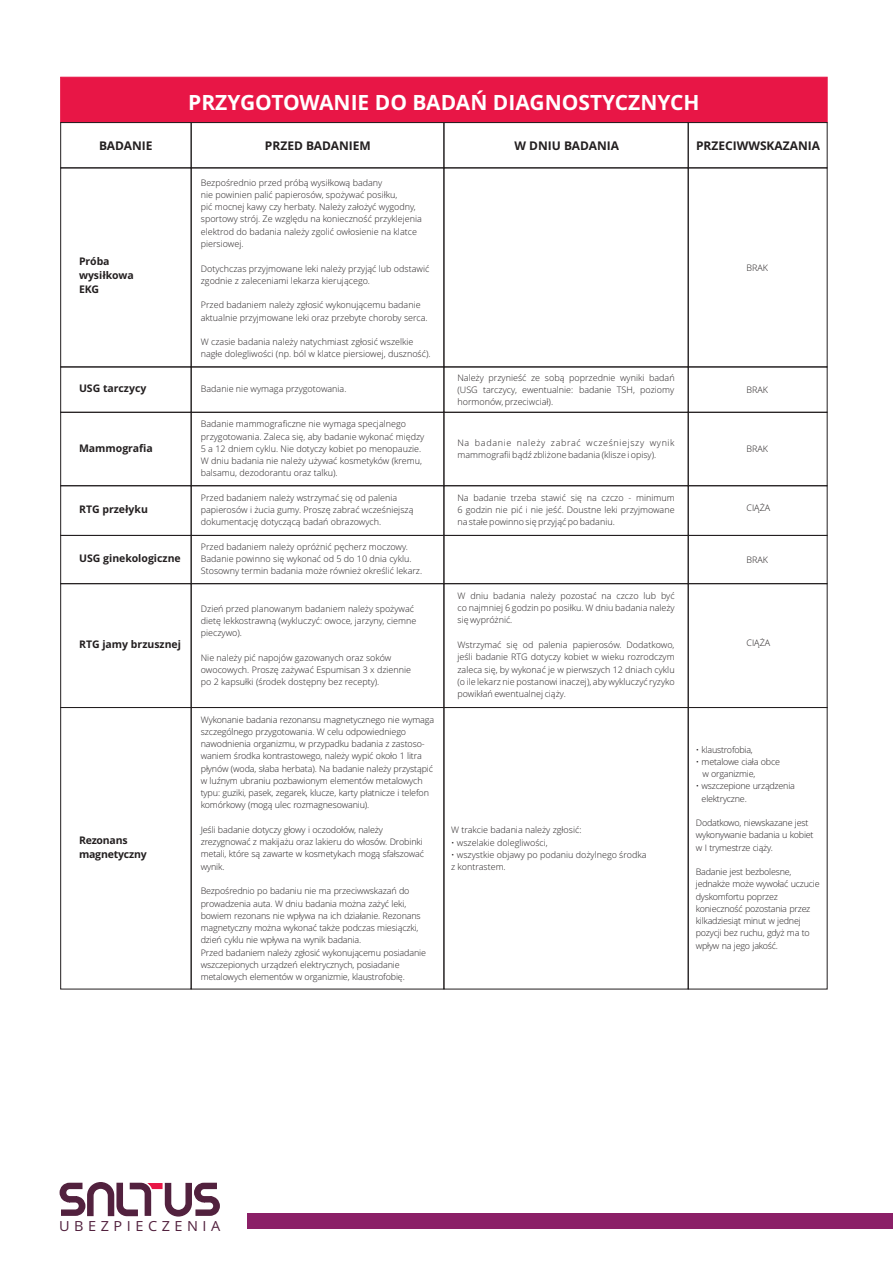
<style>
.page{position:relative;width:893px;height:1263px;background:#fff}
.page>*{position:absolute;margin:0;border:0;box-sizing:border-box;transform-origin:0 0}
.t1{font:700 21px "Open Sans";color:#fff}
.t2{font:13.95px "Open Sans";letter-spacing:.31em;color:#52213e;scale:1.04 1}
.t3{font:700 12px "Open Sans";color:#231f20}
.t4{font:700 10.5px/14.2px "Open Sans";color:#231f20}
.t5{font:700 10.5px/14.2px "Open Sans";letter-spacing:-.02em;color:#231f20}
.t6{font:300 9px/12.3px "Open Sans";color:#231f20}
.t7{font:300 9px/12.3px "Open Sans";letter-spacing:-.025em;color:#231f20}
</style>
<div class="page">
<div style="left:247px;top:1214px;width:646px;height:15px;background:#8b1f67"></div>
<svg style="left:59px;top:1182px;width:161px;height:35px"></svg>
<div style="left:60px;top:77px;width:767px;height:46px;background:#e81646"></div>
<div style="left:61px;top:122px;width:130px;height:46px;border:1px solid #231f20"></div>
<div style="left:191px;top:122px;width:253px;height:46px;border:1px solid #231f20"></div>
<div style="left:444px;top:122px;width:244px;height:46px;border:1px solid #231f20"></div>
<div style="left:688px;top:122px;width:139px;height:46px;border:1px solid #231f20"></div>
<div style="left:191px;top:168px;width:253px;height:199px;border:1px solid #231f20"></div>
<div style="left:688px;top:168px;width:139px;height:199px;border:1px solid #231f20"></div>
<div style="left:191px;top:707px;width:253px;height:282px;border:1px solid #231f20"></div>
<div style="left:688px;top:707px;width:139px;height:282px;border:1px solid #231f20"></div>
<div style="left:61px;top:412px;width:130px;height:74px;border:1px solid #231f20"></div>
<div style="left:191px;top:412px;width:253px;height:74px;border:1px solid #231f20"></div>
<div style="left:688px;top:412px;width:139px;height:74px;border:1px solid #231f20"></div>
<div style="left:444px;top:412px;width:244px;height:74px;border:1px solid #231f20"></div>
<div style="left:61px;top:535px;width:130px;height:49px;border:1px solid #231f20"></div>
<div style="left:191px;top:535px;width:253px;height:49px;border:1px solid #231f20"></div>
<div style="left:688px;top:535px;width:139px;height:49px;border:1px solid #231f20"></div>
<div style="left:444px;top:535px;width:244px;height:49px;border:1px solid #231f20"></div>
<div style="left:61px;top:583px;width:130px;height:125px;border:1px solid #231f20"></div>
<div style="left:191px;top:583px;width:253px;height:125px;border:1px solid #231f20"></div>
<div style="left:688px;top:583px;width:139px;height:125px;border:1px solid #231f20"></div>
<div style="left:444px;top:583px;width:244px;height:125px;border:1px solid #231f20"></div>
<h1 class="t1" style="left:188px;top:93px;width:513px">PRZYGOTOWANIE DO BADAŃ DIAGNOSTYCZNYCH</h1>
<h3 class="t3" style="left:99px;top:141px;width:55px">BADANIE</h3>
<h3 class="t3" style="left:265px;top:141px;width:107px">PRZED BADANIEM</h3>
<h3 class="t3" style="left:514px;top:141px;width:106px">W DNIU BADANIA</h3>
<h3 class="t3" style="left:696px;top:141px;width:126px">PRZECIWWSKAZANIA</h3>
<p class="t4" style="left:79px;top:255px;width:56px">Próba wysiłkowa<br>EKG</p>
<p class="t6" style="left:201px;top:177px;width:223px">Bezpośrednio przed próbą wysiłkową badany<br>nie powinien palić papierosów, spożywać posiłku,<br>pić mocnej kawy czy herbaty. Należy założyć wygodny, sportowy strój. Ze względu na konieczność przyklejenia elektrod do badania należy zgolić owłosienie na klatce piersiowej.</p>
<p class="t6" style="left:201px;top:263px;width:230px">Dotychczas przyjmowane leki należy przyjąć lub odstawić zgodnie z zaleceniami lekarza kierującego.</p>
<p class="t6" style="left:201px;top:300px;width:228px">Przed badaniem należy zgłosić wykonującemu badanie aktualnie przyjmowane leki oraz przebyte choroby serca.</p>
<p class="t6" style="left:201px;top:336px;width:231px">W czasie badania należy natychmiast zgłosić wszelkie nagłe dolegliwości (np. ból w klatce piersiowej, duszność).</p>
<p class="t4" style="left:79px;top:382px;width:69px">USG tarczycy</p>
<p class="t6" style="left:457px;top:372px;width:219px;text-align:justify">Należy przynieść ze sobą poprzednie wyniki badań (USG tarczycy, ewentualnie: badanie TSH, poziomy hormonów, przeciwciał).</p>
<p class="t6" style="left:201px;top:383px;width:147px">Badanie nie wymaga przygotowania.</p>
<p class="t4" style="left:79px;top:442px;width:75px">Mammografia</p>
<p class="t4" style="left:79px;top:503px;width:70px">RTG przełyku</p>
<p class="t6" style="left:201px;top:419px;width:225px">Badanie mammograficzne nie wymaga specjalnego przygotowania. Zaleca się, aby badanie wykonać między 5 a 12 dniem cyklu. Nie dotyczy kobiet po menopauzie.<br>W dniu badania nie należy używać kosmetyków (kremu, balsamu, dezodorantu oraz talku).</p>
<p class="t6" style="left:201px;top:492px;width:214px">Przed badaniem należy wstrzymać się od palenia papierosów i żucia gumy. Proszę zabrać wcześniejszą dokumentację dotyczącą badań obrazowych.</p>
<p class="t4" style="left:79px;top:552px;width:103px">USG ginekologiczne</p>
<p class="t6" style="left:201px;top:541px;width:223px">Przed badaniem należy opróżnić pęcherz moczowy.<br>Badanie powinno się wykonać od 5 do 10 dnia cyklu.<br>Stosowny termin badania może również określić lekarz.</p>
<p class="t6" style="left:457px;top:437px;width:219px">Na badanie należy zabrać wcześniejszy wynik mammografii bądź zbliżone badania (klisze i opisy).</p>
<p class="t6" style="left:457px;top:492px;width:219px;text-align:justify">Na badanie trzeba stawić się na czczo - minimum 6 godzin nie pić i nie jeść. Doustne leki przyjmowane na stałe powinno się przyjąć po badaniu.</p>
<p class="t6" style="left:746px;top:262px;width:23px">BRAK</p>
<p class="t6" style="left:746px;top:384px;width:23px">BRAK</p>
<p class="t6" style="left:746px;top:444px;width:23px">BRAK</p>
<p class="t6" style="left:746px;top:503px;width:25px">CIĄŻA</p>
<p class="t6" style="left:746px;top:554px;width:23px">BRAK</p>
<p class="t4" style="left:79px;top:638px;width:103px">RTG jamy brzusznej</p>
<p class="t5" style="left:79px;top:834px;width:69px">Rezonans magnetyczny</p>
<p class="t6" style="left:201px;top:603px;width:217px">Dzień przed planowanym badaniem należy spożywać dietę lekkostrawną (wykluczyć: owoce, jarzyny, ciemne pieczywo).</p>
<p class="t6" style="left:201px;top:652px;width:212px">Nie należy pić napojów gazowanych oraz soków owocowych. Proszę zażywać Espumisan 3 x dziennie po 2 kapsułki (środek dostępny bez recepty).</p>
<p class="t6" style="left:201px;top:714px;width:235px">Wykonanie badania rezonansu magnetycznego nie wymaga szczególnego przygotowania. W celu odpowiedniego nawodnienia organizmu, w przypadku badania z zastoso&shy;waniem środka kontrastowego, należy wypić około 1 litra płynów (woda, słaba herbata). Na badanie należy przystąpić w luźnym ubraniu pozbawionym elementów metalowych typu: guziki, pasek, zegarek, klucze, karty płatnicze i telefon komórkowy (mogą ulec rozmagnesowaniu).</p>
<p class="t6" style="left:201px;top:824px;width:225px">Jeśli badanie dotyczy głowy i oczodołów, należy zrezygnować z makijażu oraz lakieru do włosów. Drobinki metali, które są zawarte w kosmetykach mogą sfałszować wynik.</p>
<p class="t6" style="left:201px;top:886px;width:227px">Bezpośrednio po badaniu nie ma przeciwwskazań do prowadzenia auta. W dniu badania można zażyć leki, bowiem rezonans nie wpływa na ich działanie. Rezonans magnetyczny można wykonać także podczas miesiączki, dzień cyklu nie wpływa na wynik badania.<br>Przed badaniem należy zgłosić wykonującemu posiadanie wszczepionych urządzeń elektrycznych, posiadanie metalowych elementów w organizmie, klaustrofobię.</p>
<p class="t6" style="left:457px;top:590px;width:219px;text-align:justify">W dniu badania należy pozostać na czczo lub być co najmniej 6 godzin po posiłku. W dniu badania należy się wypróżnić.</p>
<p class="t6" style="left:457px;top:639px;width:219px;text-align:justify">Wstrzymać się od palenia papierosów. Dodatkowo, jeśli badanie RTG dotyczy kobiet w wieku rozrodczym zaleca się, by wykonać je w pierwszych 12 dniach cyklu (o ile lekarz nie postanowi inaczej), aby wykluczyć ryzyko powikłań ewentualnej ciąży.</p>
<p class="t6" style="left:746px;top:637px;width:25px">CIĄŻA</p>
<p class="t6" style="left:451px;top:825px;width:132px">W trakcie badania należy zgłosić:</p>
<p class="t6" style="left:451px;top:837px;width:98px">• wszelakie dolegliwości,</p>
<p class="t6" style="left:451px;top:849px;width:197px">• wszystkie objawy po podaniu dożylnego środka z kontrastem.</p>
<p class="t7" style="left:696px;top:744px;width:59px">• klaustrofobia,</p>
<p class="t7" style="left:702px;top:756px;width:79px;text-indent:-6px">• metalowe ciała obce w organizmie,</p>
<p class="t7" style="left:702px;top:781px;width:95px;text-indent:-6px">• wszczepione urządzenia elektryczne.</p>
<p class="t7" style="left:696px;top:818px;width:119px">Dodatkowo, niewskazane jest wykonywanie badania u kobiet w I trymestrze ciąży.</p>
<p class="t7" style="left:696px;top:867px;width:125px">Badanie jest bezbolesne, jednakże może wywołać uczucie dyskomfortu poprzez konieczność pozostania przez kilkadziesiąt minut w jednej pozycji bez ruchu, gdyż ma to wpływ na jego jakość.</p>
<h2 class="t2" style="left:59px;top:1220px;width:157px">UBEZPIECZENIA</h2>
</div>
